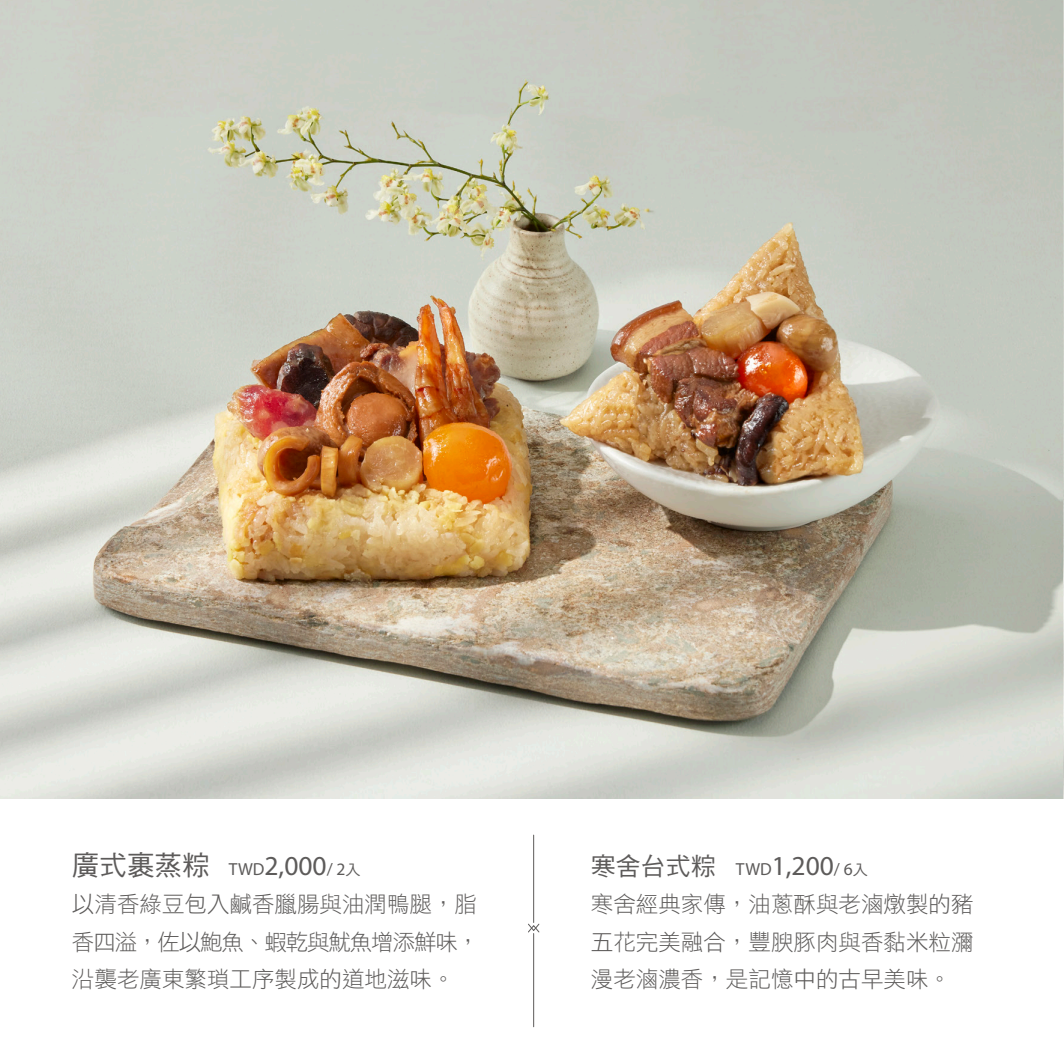
<style>
.page{position:relative;width:1064px;height:1064px;background:#fff}
.page>*{position:absolute;margin:0;border:0;box-sizing:border-box;transform-origin:0 0}
.t1{font:27.5px "DF Hei Std W5";color:#5d5b5a}
.t2{font:25px "DF Hei Std W5";color:#5d5b5a}
.t3{font:22.5px/37.5px "DF Hei Std W3";color:#5d5b5a;text-align:justify}
.s1{font-family:"Myriad Pro";font-size:17.5px}
.s2{font-family:"Myriad Pro"}
.s3{font-size:15px}
.s4{font-family:"Myriad Pro";font-size:27.5px}
</style>
<div class="page">
<img style="left:0;top:0;width:1063px;height:799px">
<img style="left:1063px;top:0;width:1px;height:799px">
<hr style="left:533px;top:835px;width:1px;height:87px;background:#5d5b5a">
<hr style="left:533px;top:933px;width:1px;height:93px;background:#5d5b5a">
<svg style="left:528px;top:923px;width:12px;height:10px"></svg>
<p class="t1" style="left:72px;top:850px;width:290px">廣式裹蒸粽 <span class="s1">TWD</span><span class="s2">2,000</span><span class="s1">/ 2</span><span class="s3">入</span></p>
<p class="t3" style="left:72px;top:885px;width:409px">以清香綠豆包入鹹香臘腸與油潤鴨腿，脂香四溢，佐以鮑魚、蝦乾與魷魚增添鮮味，沿襲老廣東繁瑣工序製成的道地滋味。</p>
<p class="t2" style="left:591px;top:852px;width:278px">寒舍台式粽 <span class="s1">TWD</span><span class="s4">1,200</span><span class="s1">/ 6</span><span class="s3">入</span></p>
<p class="t3" style="left:591px;top:885px;width:384px">寒舍經典家傳，油蔥酥與老滷燉製的豬五花完美融合，豐腴豚肉與香黏米粒瀰漫老滷濃香，是記憶中的古早美味。</p>
</div>
